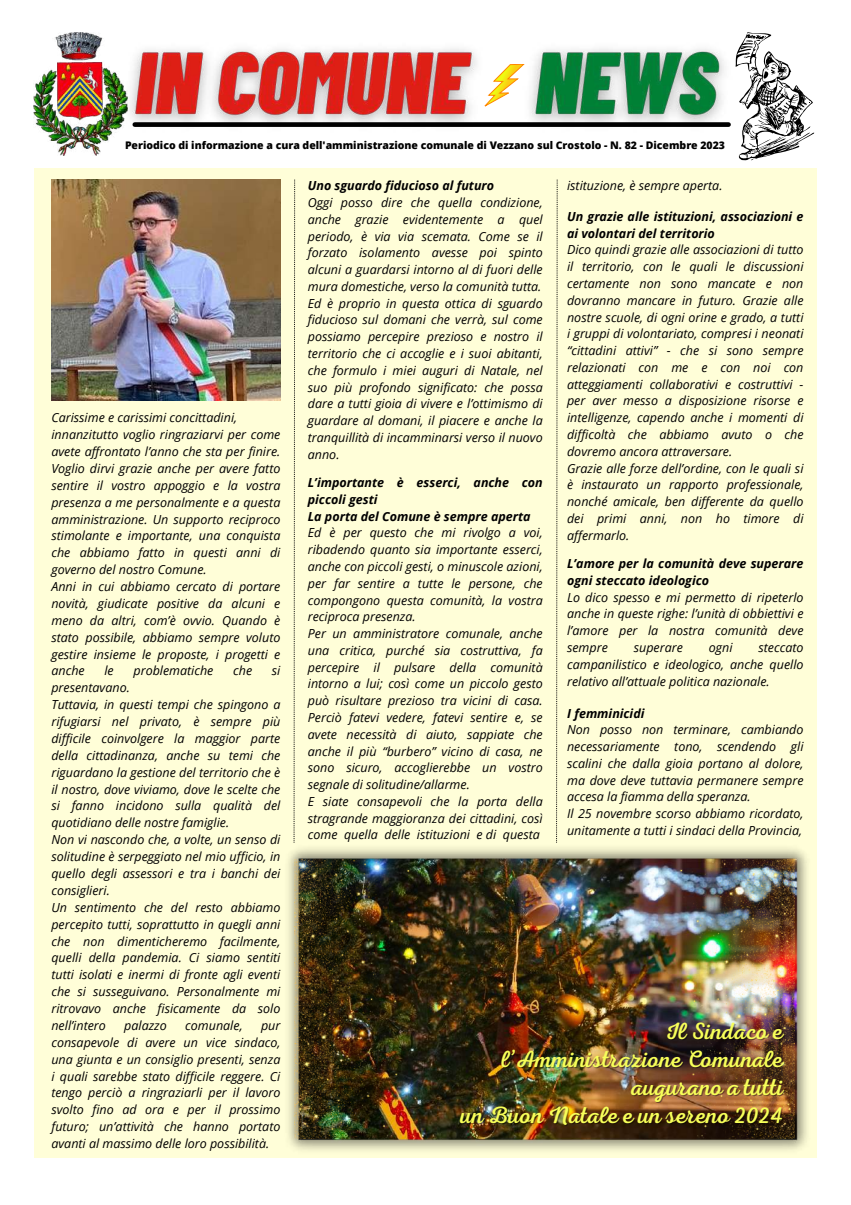
<style>
.page{position:relative;width:851px;height:1205px;background:#fff}
.page>*{position:absolute;margin:0;border:0;box-sizing:border-box;transform-origin:0 0}
.t1{font:23.75px/28.1px "RTL Adam Script Regular";color:#f7ff59;text-align:right}
.t2{font:italic 12.5px/16.8px "Open Sans";color:#000}
.t3{font:italic 700 12.5px/16.8px "Open Sans";color:#000}
.t4{font:800 10.5px "Open Sans";color:#000}
</style>
<div class="page">
<img style="left:33px;top:32px;width:80px;height:124px">
<svg style="left:738px;top:32px;width:76px;height:128px"></svg>
<div style="left:34px;top:169px;width:782px;height:989px;background:#fffed8"></div>
<img style="left:288px;top:839px;width:529px;height:319px">
<img style="left:294px;top:859px;width:500px;height:279px">
<svg style="left:293px;top:180px;width:2px;height:662px"></svg>
<svg style="left:556px;top:180px;width:1px;height:662px"></svg>
<img style="left:113px;top:32px;width:628px;height:107px">
<img style="left:51px;top:179px;width:229px;height:221px">
<p class="t4" style="left:125px;top:138px;width:601px">Periodico di informazione a cura dell'amministrazione comunale di Vezzano sul Crostolo - N. 82 - Dicembre 2023</p>
<p class="t2" style="left:51px;top:409px;width:230px">Carissime e carissimi concittadini, innanzitutto voglio ringraziarvi per come avete affrontato l’anno che sta per finire.<br>Voglio dirvi grazie anche per avere fatto sentire il vostro appoggio e la vostra presenza a me personalmente e a questa amministrazione. Un supporto reciproco stimolante e importante, una conquista che abbiamo fatto in questi anni di governo del nostro Comune.<br>Anni in cui abbiamo cercato di portare novità, giudicate positive da alcuni e meno da altri, com’è ovvio. Quando è stato possibile, abbiamo sempre voluto gestire insieme le proposte, i progetti e anche</p>
<p class="t2" style="left:104px;top:662px;width:11px">le</p>
<p class="t2" style="left:133px;top:662px;width:81px">problematiche</p>
<p class="t2" style="left:233px;top:662px;width:20px">che</p>
<p class="t2" style="left:272px;top:662px;width:10px">si</p>
<p class="t2" style="left:51px;top:679px;width:230px">presentavano.<br>Tuttavia, in questi tempi che spingono a rifugiarsi nel privato, è sempre più difficile coinvolgere la maggior parte della cittadinanza, anche su temi che riguardano la gestione del territorio che è il nostro, dove viviamo, dove le scelte che si fanno incidono sulla qualità del quotidiano delle nostre famiglie.<br>Non vi nascondo che, a volte, un senso di solitudine è serpeggiato nel mio ufficio, in quello degli assessori e tra i banchi dei consiglieri.<br>Un sentimento che del resto abbiamo percepito tutti, soprattutto in quegli anni che non dimenticheremo facilmente, quelli della pandemia. Ci siamo sentiti tutti isolati e inermi di fronte agli eventi che si susseguivano. Personalmente mi ritrovavo anche fisicamente da solo nell’intero</p>
<p class="t2" style="left:124px;top:1016px;width:44px">palazzo</p>
<p class="t2" style="left:185px;top:1016px;width:59px">comunale,</p>
<p class="t2" style="left:51px;top:1016px;width:230px;text-align:justify;text-indent:209px">pur consapevole di avere un vice sindaco, una giunta e un consiglio presenti, senza i quali sarebbe stato difficile reggere. Ci tengo perciò a ringraziarli per il lavoro svolto fino ad ora e per il prossimo futuro; un’attività che hanno portato avanti al massimo delle loro possibilità.</p>
<p class="t3" style="left:308px;top:177px;width:188px">Uno sguardo fiducioso al futuro</p>
<p class="t2" style="left:308px;top:194px;width:236px;text-align:justify">Oggi posso dire che quella condizione, anche grazie evidentemente a quel periodo, è via via scemata. Come se il forzato isolamento avesse poi spinto alcuni a guardarsi intorno al di fuori delle mura domestiche, verso la comunità tutta.<br>Ed è proprio in questa ottica di sguardo fiducioso sul domani che verrà, sul come possiamo percepire prezioso e nostro il territorio che ci accoglie e i suoi abitanti, che formulo i miei auguri di Natale, nel suo più profondo significato: che possa dare a tutti gioia di vivere e l’ottimismo di guardare al domani, il piacere e anche la tranquillità di incamminarsi verso il nuovo anno.</p>
<p class="t3" style="left:308px;top:474px;width:236px">L’importante è esserci, anche con piccoli gesti<br>La porta del Comune è sempre aperta</p>
<p class="t2" style="left:308px;top:524px;width:236px">Ed è per questo che mi rivolgo a voi, ribadendo quanto sia importante esserci, anche con piccoli gesti, o minuscole azioni, per far sentire a tutte le persone, che compongono questa comunità, la vostra reciproca presenza.<br>Per un amministratore comunale, anche una critica, purché sia costruttiva, fa percepire il pulsare della comunità intorno a lui; così come un piccolo gesto può risultare prezioso tra vicini di casa.<br>Perciò fatevi vedere, fatevi sentire e, se avete necessità di aiuto, sappiate che anche il più “burbero” vicino di casa, ne sono sicuro, accoglierebbe un vostro segnale di solitudine/allarme.<br>E siate consapevoli che la porta della stragrande maggioranza dei cittadini, così come quella delle istituzioni e di questa</p>
<p class="t2" style="left:567px;top:177px;width:157px">istituzione, è sempre aperta.</p>
<p class="t3" style="left:567px;top:208px;width:238px">Un grazie alle istituzioni, associazioni e ai volontari del territorio</p>
<p class="t2" style="left:567px;top:241px;width:238px">Dico quindi grazie alle associazioni di tutto il territorio, con le quali le discussioni certamente non sono mancate e non dovranno mancare in futuro. Grazie alle nostre scuole, di ogni orine e grado, a tutti i gruppi di volontariato, compresi i neonati “cittadini attivi” - che si sono sempre relazionati con me e con noi con atteggiamenti collaborativi e costruttivi - per aver messo a disposizione risorse e intelligenze, capendo anche i momenti di difficoltà che abbiamo avuto o che dovremo ancora attraversare.<br>Grazie alle forze dell’ordine, con le quali si è instaurato un rapporto professionale, nonché amicale, ben differente da quello dei primi anni, non ho timore di affermarlo.</p>
<p class="t3" style="left:567px;top:555px;width:238px">L’amore per la comunità deve superare ogni steccato ideologico</p>
<p class="t2" style="left:567px;top:588px;width:238px;text-align:justify">Lo dico spesso e mi permetto di ripeterlo anche in queste righe: l’unità di obbiettivi e l’amore per la nostra comunità deve sempre</p>
<p class="t2" style="left:633px;top:639px;width:51px">superare</p>
<p class="t2" style="left:708px;top:639px;width:25px">ogni</p>
<p class="t2" style="left:567px;top:639px;width:238px;text-align:justify;text-indent:191px">steccato campanilistico e ideologico, anche quello relativo all’attuale politica nazionale.</p>
<p class="t3" style="left:567px;top:704px;width:79px">I femminicidi</p>
<p class="t2" style="left:567px;top:721px;width:238px">Non posso non terminare, cambiando necessariamente tono, scendendo gli scalini che dalla gioia portano al dolore, ma dove deve tuttavia permanere sempre accesa la fiamma della speranza.<br>Il 25 novembre scorso abbiamo ricordato, unitamente a tutti i sindaci della Provincia,</p>
<h1 class="t1" style="left:460px;top:1017px;width:324px">Il Sindaco e<br>l’Amministrazione Comunale augurano a tutti<br>un Buon Natale e un sereno 2024</h1>
</div>
